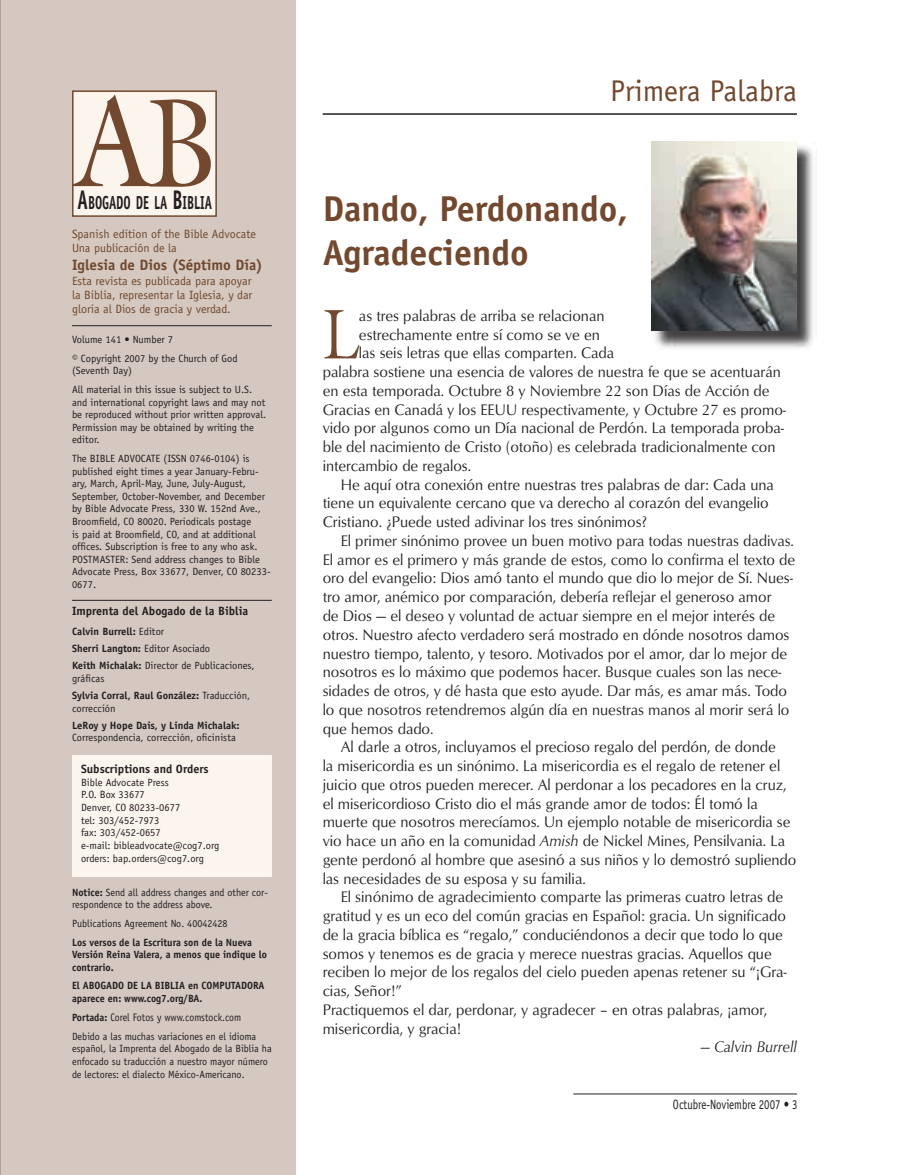
<style>
.page{position:relative;width:905px;height:1175px;background:#fff}
.page>*{position:absolute;margin:0;border:0;box-sizing:border-box;transform-origin:0 0}
.t1{font:127.5px "Galliard";color:#72482e;scale:.85 1}
.t2{font:70.95px "Galliard";color:#72482e;scale:.8 1}
.t3{font:700 36px/43.2px "Officina Sans";color:#72482e}
.t4{font:30px "Officina Sans";color:#72482e}
.t5{font:700 18.9px "Officina Sans";letter-spacing:-.005em;color:#231f20;scale:.65 1}
.t6{font:15.75px "Optimum Roman DTC";color:#231f20;scale:.95 1}
.t7{font:15.75px "Optimum Roman Italic DTC";color:#231f20;scale:.95 1}
.t8{font:700 15px "Officina Sans";color:#72482e}
.t9{font:13.5px "Officina Sans";color:#231f20;scale:.8 1}
.t10{font:12px/14.4px "Officina Sans";color:#72482e}
.t11{font:700 12px "Officina Sans";color:#231f20}
.t12{font:10.95px "Officina Sans";color:#231f20;scale:.9 1}
.t13{font:10.5px/12.6px "Officina Sans";color:#231f20}
.t14{font:10.5px/12.6px "Officina Sans";color:#231f20;scale:.96 1}
.t15{font:700 10.5px/12.6px "Officina Sans";color:#231f20;scale:.96 1}
.t16{font:700 10.5px/17.1px "Officina Sans";color:#231f20}
.s1{font-size:27px}
.s2{font-weight:700}
.s3{font-weight:400}
.s4{font-weight:700;font-size:10.5px}
.s5{font-family:"Optimum Roman Italic DTC"}
</style>
<div class="page">
<hr style="left:573px;top:1093px;width:223px;height:1px;background:#231f20">
<div style="left:0;top:0;width:296px;height:1174px;background:#d4c8c0"></div>
<hr style="left:322px;top:113px;width:474px;height:2px;background:#231f20">
<div style="left:652px;top:142px;width:164px;height:208px;background:#231f20;opacity:.85"></div>
<img style="left:651px;top:141px;width:145px;height:189px">
<hr style="left:72px;top:325px;width:200px;height:1px;background:#231f20">
<hr style="left:72px;top:600px;width:200px;height:1px;background:#231f20">
<div style="left:72px;top:754px;width:200px;height:122px;background:#fcf5ee"></div>
<div style="left:73px;top:91px;width:143px;height:125px;background:#fcf5ee"></div>
<div style="left:72px;top:90px;width:145px;height:127px;border:2px solid #72482e"></div>
<h1 class="t1" style="left:76px;top:63px;width:169px">AB</h1>
<p class="t5" style="left:78px;top:191px;width:207px"><span class="s1">A</span>bogado de la <span class="s1">B</span>iblia</p>
<p class="t10" style="left:72px;top:227px;width:186px">Spanish edition of the Bible Advocate<br>Una publicación de la</p>
<p class="t8" style="left:72px;top:256px;width:192px">Iglesia de Dios (Séptimo Día)</p>
<p class="t10" style="left:72px;top:273px;width:182px;text-align:justify">Esta revista es publicada para apoyar la Biblia, representar la Iglesia, y dar gloria al Dios de gracia y verdad.</p>
<p class="t13" style="left:72px;top:330px;width:167px;line-height:18.6px">Volume 141 • Number 7<br>© Copyright 2007 by the Church of God</p>
<p class="t13" style="left:72px;top:361px;width:182px;line-height:18.6px">(Seventh Day)<br>All material in this issue is subject to U.S.</p>
<p class="t13" style="left:72px;top:396px;width:196px">and international copyright laws and may not be reproduced without prior written approval.<br>Permission may be obtained by writing the editor.</p>
<p class="t13" style="left:72px;top:452px;width:200px">The BIBLE ADVOCATE (ISSN 0746-0104) is published eight times a year January-Febru&shy;ary, March, April-May, June, July-August, September, October-November, and December by Bible Advocate Press, 33 0 W. 152nd Ave., Broomfield, CO 80020. Periodicals postage<br>is paid at Broomfield, CO, and at additional offices. Subscription is free to any who ask.<br>POSTMASTER: Send address changes to Bible Advocate Press, Box 33 677, Denver, CO 80233 - 0677.</p>
<p class="t11" style="left:72px;top:603px;width:178px">Imprenta del Abogado de la Biblia</p>
<p class="t13" style="left:72px;top:623px;width:184px;line-height:17.1px"><span class="s2">Calvin Burrell:</span> Editor<br><span class="s2">Sherri Langton:</span> Editor Asociado<br><span class="s2">Keith Michalak:</span> Director de Publicaciones,</p>
<p class="t16" style="left:72px;top:670px;width:180px"><span class="s3">gráficas<br></span>Sylvia Corral, Raul González: <span class="s3">Traducción,</span></p>
<p class="t13" style="left:72px;top:702px;width:45px">corrección</p>
<p class="t16" style="left:72px;top:716px;width:169px">LeRoy y Hope Dais, y Linda Michalak:</p>
<p class="t13" style="left:72px;top:731px;width:165px">Correspondencia, corrección, oficinista</p>
<p class="t11" style="left:81px;top:761px;width:129px">Subscriptions and Orders</p>
<p class="t13" style="left:81px;top:776px;width:140px">Bible Advocate Press<br>P.O. Box 33677<br>Denver, CO 80233-0677<br>tel: 303/452-7973<br>fax: 303/452-0657<br>e-mail: bibleadvocate@cog7.org orders: bap.orders@cog7.org</p>
<p class="t14" style="left:72px;top:886px;width:206px"><span class="s2">Notice:</span> Send all address changes and other cor&shy;respondence to the address above.</p>
<p class="t14" style="left:72px;top:917px;width:164px">Publications Agreement No. 40042428</p>
<p class="t15" style="left:72px;top:935px;width:205px">Los versos de la Escritura son de la Nueva<br>Versión Reina Valera, a menos que indique lo contrario.</p>
<p class="t15" style="left:72px;top:979px;width:202px">El ABOGADO DE LA BIBLIA en COMPUTADORA aparece en: www.cog7.org/BA.</p>
<p class="t12" style="left:72px;top:1011px;width:189px"><span class="s4">Portada:</span> Corel Fotos y www.comstock.com</p>
<p class="t14" style="left:72px;top:1029px;width:209px">Debido a las muchas variaciones en el idioma español, la Imprenta del Abogado de la Biblia ha enfocado su traducción a nuestro mayor número de lectores: el dialecto México-Americano.</p>
<h3 class="t4" style="left:610px;top:74px;width:188px">Primera Palabra</h3>
<h3 class="t3" style="left:322px;top:187px;width:307px">Dando, Perdonando,<br>Agradeciendo</h3>
<h2 class="t2" style="left:322px;top:290px;width:47px">L</h2>
<p class="t6" style="left:359px;top:306px;width:260px">as tres palabras de arriba se relacionan</p>
<p class="t6" style="left:359px;top:325px;width:255px">estrechamente entre sí como se ve en</p>
<p class="t6" style="left:359px;top:344px;width:270px">las seis letras que ellas comparten. Cada</p>
<p class="t6" style="left:322px;top:362px;width:483px">palabra sostiene una esencia de valores de nuestra fe que se acentuarán</p>
<p class="t6" style="left:322px;top:381px;width:472px">en esta temporada. Octubre 8 y Noviembre 22 son Días de Acción de</p>
<p class="t6" style="left:322px;top:400px;width:489px">Gracias en Canadá y los EEUU respectivamente, y Octubre 27 es promo-</p>
<p class="t6" style="left:322px;top:419px;width:487px">vido por algunos como un Día nacional de Perdón. La temporada proba-</p>
<p class="t6" style="left:322px;top:437px;width:478px">ble del nacimiento de Cristo (otoño) es celebrada tradicionalmente con</p>
<p class="t6" style="left:322px;top:456px;width:158px">intercambio de regalos.</p>
<p class="t6" style="left:340px;top:475px;width:457px">He aquí otra conexión entre nuestras tres palabras de dar: Cada una</p>
<p class="t6" style="left:322px;top:494px;width:471px">tiene un equivalente cercano que va derecho al corazón del evangelio</p>
<p class="t6" style="left:322px;top:512px;width:343px">Cristiano. ¿Puede usted adivinar los tres sinónimos?</p>
<p class="t6" style="left:340px;top:531px;width:479px">El primer sinónimo provee un buen motivo para todas nuestras dadivas.</p>
<p class="t6" style="left:322px;top:550px;width:499px">El amor es el primero y más grande de estos, como lo confirma el texto de</p>
<p class="t6" style="left:322px;top:569px;width:496px">oro del evangelio: Dios amó tanto el mundo que dio lo mejor de Sí. Nues-</p>
<p class="t6" style="left:322px;top:587px;width:474px">tro amor, anémico por comparación, debería reflejar el generoso amor</p>
<p class="t6" style="left:322px;top:606px;width:478px">de Dios — el deseo y voluntad de actuar siempre en el mejor interés de</p>
<p class="t6" style="left:322px;top:625px;width:493px">otros. Nuestro afecto verdadero será mostrado en dónde nosotros damos</p>
<p class="t6" style="left:322px;top:644px;width:490px">nuestro tiempo, talento, y tesoro. Motivados por el amor, dar lo mejor de</p>
<p class="t6" style="left:322px;top:662px;width:484px">nosotros es lo máximo que podemos hacer. Busque cuales son las nece-</p>
<p class="t6" style="left:322px;top:681px;width:490px">sidades de otros, y dé hasta que esto ayude. Dar más, es amar más. Todo</p>
<p class="t6" style="left:322px;top:700px;width:493px">lo que nosotros retendremos algún día en nuestras manos al morir será lo</p>
<p class="t6" style="left:322px;top:719px;width:118px">que hemos dado.</p>
<p class="t6" style="left:340px;top:737px;width:459px">Al darle a otros, incluyamos el precioso regalo del perdón, de donde</p>
<p class="t6" style="left:322px;top:756px;width:483px">la misericordia es un sinónimo. La misericordia es el regalo de retener el</p>
<p class="t6" style="left:322px;top:775px;width:490px">juicio que otros pueden merecer. Al perdonar a los pecadores en la cruz,</p>
<p class="t6" style="left:322px;top:794px;width:459px">el misericordioso Cristo dio el más grande amor de todos: Él tomó la</p>
<p class="t6" style="left:322px;top:812px;width:494px">muerte que nosotros merecíamos. Un ejemplo notable de misericordia se</p>
<p class="t6" style="left:322px;top:831px;width:488px">vio hace un año en la comunidad <span class="s5">Amish</span> de Nickel Mines, Pensilvania. La</p>
<p class="t6" style="left:322px;top:850px;width:500px">gente perdonó al hombre que asesinó a sus niños y lo demostró supliendo</p>
<p class="t6" style="left:322px;top:869px;width:278px">las necesidades de su esposa y su familia.</p>
<p class="t6" style="left:340px;top:887px;width:467px">El sinónimo de agradecimiento comparte las primeras cuatro letras de</p>
<p class="t6" style="left:322px;top:906px;width:489px">gratitud y es un eco del común gracias en Español: gracia. Un significado</p>
<p class="t6" style="left:322px;top:925px;width:486px">de la gracia bíblica es “regalo,” conduciéndonos a decir que todo lo que</p>
<p class="t6" style="left:322px;top:944px;width:474px">somos y tenemos es de gracia y merece nuestras gracias. Aquellos que</p>
<p class="t6" style="left:322px;top:962px;width:490px">reciben lo mejor de los regalos del cielo pueden apenas retener su “¡Gra-</p>
<p class="t6" style="left:322px;top:981px;width:85px">cias, Señor!”</p>
<p class="t6" style="left:322px;top:1000px;width:469px">Practiquemos el dar, perdonar, y agradecer – en otras palabras, ¡amor,</p>
<p class="t6" style="left:322px;top:1019px;width:147px">misericordia, y gracia!</p>
<p class="t7" style="left:700px;top:1038px;width:103px">— Calvin Burrell</p>
<p class="t9" style="left:673px;top:1096px;width:147px">Octubre-Noviembre 2007 •</p>
</div>
